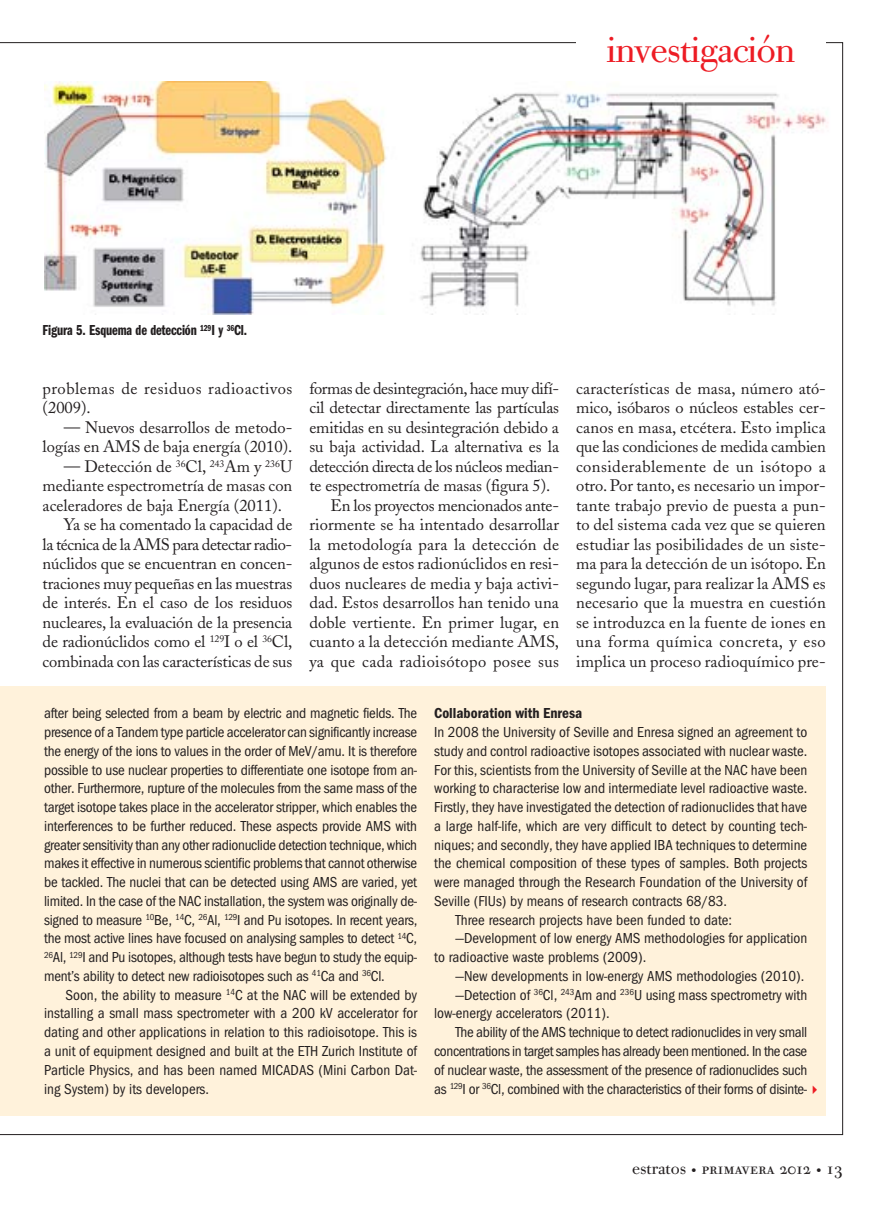
<style>
.page{position:relative;width:894px;height:1212px;background:#fff}
.page>*{position:absolute;margin:0;border:0;box-sizing:border-box;transform-origin:0 0}
.t1{font:36px "Bodoni Old Face BE";letter-spacing:-.025em;color:#ed1c24}
.t2{font:16.5px/19.5px "Adobe Caslon";letter-spacing:-.005em;color:#231f20;text-align:right}
.t3{font:16.5px "Adobe Caslon";letter-spacing:-.025em;color:#231f20}
.t4{font:16.5px/19.5px "Adobe Caslon";letter-spacing:.03em;color:#231f20}
.t5{font:16.5px "Adobe Caslon";letter-spacing:.02em;color:#231f20}
.t6{font:16.5px "Bodoni Old Face BE Regular SC";color:#231f20}
.t7{font:15px/18.8px "Franklin Got Cd ITC";color:#231f20;text-align:justify}
.t8{font:15px "Franklin Got Cd ITC";letter-spacing:-.02em;color:#231f20}
.t9{font:15px "Franklin Got Cd ITC";letter-spacing:-.025em;color:#231f20}
.t10{font:600 15px "Franklin Got Cmp ITC";letter-spacing:-.01em;color:#231f20}
.t11{font:600 15px "Franklin Got Cd ITC";color:#231f20}
.s1{font-family:"Bodoni Old Face BE"}
</style>
<div class="page">
<div style="left:0;top:686px;width:825px;height:429px;background:#fff2db"></div>
<img style="left:44px;top:82px;width:784px;height:233px">
<h1 class="t1" style="left:606px;top:35px;width:190px">investigación</h1>
<p class="t10" style="left:43px;top:325px;width:206px">Figura 5. Esquema de detección <sup>129</sup>I y <sup>36</sup>Cl.</p>
<p class="t4" style="left:43px;top:380px;width:251px">problemas de residuos radioactivos (2009).</p>
<p class="t2" style="left:43px;top:419px;width:251px">— Nuevos desarrollos de metodo&shy;logías en AMS de baja energía (2010).</p>
<p class="t2" style="left:64px;top:458px;width:230px">— Detección de <sup>36</sup>Cl, <sup>243</sup>Am y <sup>236</sup>U</p>
<p class="t2" style="left:43px;top:478px;width:251px">mediante espectrometría de masas con</p>
<p class="t2" style="left:43px;top:497px;width:241px">aceleradores de baja Energía (2011).</p>
<p class="t2" style="left:64px;top:517px;width:230px">Ya se ha comentado la capacidad de</p>
<p class="t3" style="left:43px;top:537px;width:251px">la técnica de la AMS para detectar radio-</p>
<p class="t2" style="left:43px;top:556px;width:251px">núclidos que se encuentran en concen-</p>
<p class="t2" style="left:43px;top:575px;width:251px">traciones muy pequeñas en las muestras</p>
<p class="t2" style="left:43px;top:595px;width:251px">de interés. En el caso de los residuos</p>
<p class="t2" style="left:43px;top:614px;width:251px">nucleares, la evaluación de la presencia</p>
<p class="t2" style="left:43px;top:634px;width:251px">de radionúclidos como el <sup>129</sup>I o el <sup>36</sup>Cl,</p>
<p class="t2" style="left:43px;top:653px;width:251px">combinada con las características de sus</p>
<p class="t3" style="left:309px;top:381px;width:251px">formas de desintegración, hace muy difí-</p>
<p class="t2" style="left:309px;top:400px;width:251px">cil detectar directamente las partículas</p>
<p class="t2" style="left:309px;top:419px;width:251px">emitidas en su desintegración debido a</p>
<p class="t2" style="left:309px;top:439px;width:251px">su baja actividad. La alternativa es la</p>
<p class="t2" style="left:309px;top:458px;width:251px">detección directa de los núcleos median-</p>
<p class="t2" style="left:309px;top:478px;width:242px">te espectrometría de masas (figura 5).</p>
<p class="t2" style="left:330px;top:497px;width:230px">En los proyectos mencionados ante-</p>
<p class="t2" style="left:309px;top:517px;width:251px">riormente se ha intentado desarrollar</p>
<p class="t2" style="left:309px;top:536px;width:251px">la metodología para la detección de</p>
<p class="t2" style="left:309px;top:556px;width:251px">algunos de estos radionúclidos en resi-</p>
<p class="t2" style="left:309px;top:575px;width:251px">duos nucleares de media y baja activi-</p>
<p class="t2" style="left:309px;top:595px;width:251px">dad. Estos desarrollos han tenido una</p>
<p class="t2" style="left:309px;top:614px;width:251px">doble vertiente. En primer lugar, en</p>
<p class="t2" style="left:309px;top:634px;width:251px">cuanto a la detección mediante AMS,</p>
<p class="t5" style="left:309px;top:654px;width:251px">ya que cada radioisótopo posee sus</p>
<p class="t2" style="left:576px;top:380px;width:251px;text-align:justify">características de masa, número ató&shy;mico, isóbaros o núcleos estables cer&shy;canos en masa, etcétera. Esto implica que las condiciones de medida cambien considerablemente de un isótopo a otro. Por tanto, es necesario un impor&shy;tante trabajo previo de puesta a pun&shy;to del sistema cada vez que se quieren estudiar las posibilidades de un siste&shy;ma para la detección de un isótopo. En segundo lugar, para realizar la AMS es necesario que la muestra en cuestión se introduzca en la fuente de iones en una forma química concreta, y eso implica un proceso radioquímico pre-</p>
<p class="t7" style="left:44px;top:705px;width:374px">after being selected from a beam by electric and magnetic fields. The presence of a Tandem type particle accelerator can significantly increase the energy of the ions to values in the order of MeV/amu. It is therefore possible to use nuclear properties to differentiate one isotope from an&shy;other. Furthermore, rupture of the molecules from the same mass of the target isotope takes place in the accelerator stripper, which enables the interferences to be further reduced. These aspects provide AMS with greater sensitivity than any other radionuclide detection technique, which makes it effective in numerous scientific problems that cannot otherwise be tackled. The nuclei that can be detected using AMS are varied, yet limited. In the case of the NAC installation, the system was originally de&shy;signed to measure <sup>10</sup>Be, <sup>14</sup>C, <sup>26</sup>Al, <sup>129</sup>I and Pu isotopes. In recent years, the most active lines have focused on analysing samples to detect <sup>14</sup>C, <sup>26</sup>Al, <sup>129</sup>I and Pu isotopes, although tests have begun to study the equip&shy;ment’s ability to detect new radioisotopes such as <sup>41</sup>Ca and <sup>36</sup>Cl.</p>
<p class="t7" style="left:44px;top:986px;width:374px;text-indent:21px">Soon, the ability to measure <sup>14</sup>C at the NAC will be extended by installing a small mass spectrometer with a 200 kV accelerator for dating and other applications in relation to this radioisotope. This is a unit of equipment designed and built at the ETH Zurich Institute of Particle Physics, and has been named MICADAS (Mini Carbon Dat&shy;ing System) by its developers.</p>
<p class="t11" style="left:434px;top:708px;width:150px">Collaboration with Enresa</p>
<p class="t7" style="left:434px;top:724px;width:374px">In 2008 the University of Seville and Enresa signed an agreement to</p>
<p class="t7" style="left:434px;top:742px;width:374px">study and control radioactive isotopes associated with nuclear waste.</p>
<p class="t7" style="left:434px;top:761px;width:374px">For this, scientists from the University of Seville at the NAC have been</p>
<p class="t7" style="left:434px;top:780px;width:374px">working to characterise low and intermediate level radioactive waste.</p>
<p class="t7" style="left:434px;top:799px;width:374px">Firstly, they have investigated the detection of radionuclides that have</p>
<p class="t7" style="left:434px;top:817px;width:374px">a large half-life, which are very difficult to detect by counting tech-</p>
<p class="t7" style="left:434px;top:836px;width:374px">niques; and secondly, they have applied IBA techniques to determine</p>
<p class="t7" style="left:434px;top:855px;width:374px">the chemical composition of these types of samples. Both projects</p>
<p class="t7" style="left:434px;top:874px;width:374px">were managed through the Research Foundation of the University of</p>
<p class="t7" style="left:434px;top:892px;width:294px">Seville (FIUs) by means of research contracts 68/83.</p>
<p class="t7" style="left:455px;top:911px;width:278px">Three research projects have been funded to date:</p>
<p class="t7" style="left:455px;top:930px;width:353px">—Development of low energy AMS methodologies for application</p>
<p class="t7" style="left:434px;top:949px;width:213px">to radioactive waste problems (2009).</p>
<p class="t7" style="left:455px;top:967px;width:350px">—New developments in low-energy AMS methodologies (2010).</p>
<p class="t7" style="left:455px;top:986px;width:353px">—Detection of <sup>36</sup>Cl, <sup>243</sup>Am and <sup>236</sup>U using mass spectrometry with</p>
<p class="t7" style="left:434px;top:1005px;width:177px">low-energy accelerators (2011).</p>
<p class="t8" style="left:455px;top:1026px;width:353px">The ability of the AMS technique to detect radionuclides in very small</p>
<p class="t9" style="left:434px;top:1045px;width:374px">concentrations in target samples has already been mentioned. In the case</p>
<p class="t8" style="left:434px;top:1064px;width:374px">of nuclear waste, the assessment of the presence of radionuclides such</p>
<p class="t8" style="left:434px;top:1082px;width:374px">as <sup>129</sup>I or <sup>36</sup>Cl, combined with the characteristics of their forms of disinte-</p>
<p class="t6" style="left:632px;top:1161px;width:212px"><span class="s1">estratos</span> • primavera 2012 • 13</p>
</div>
